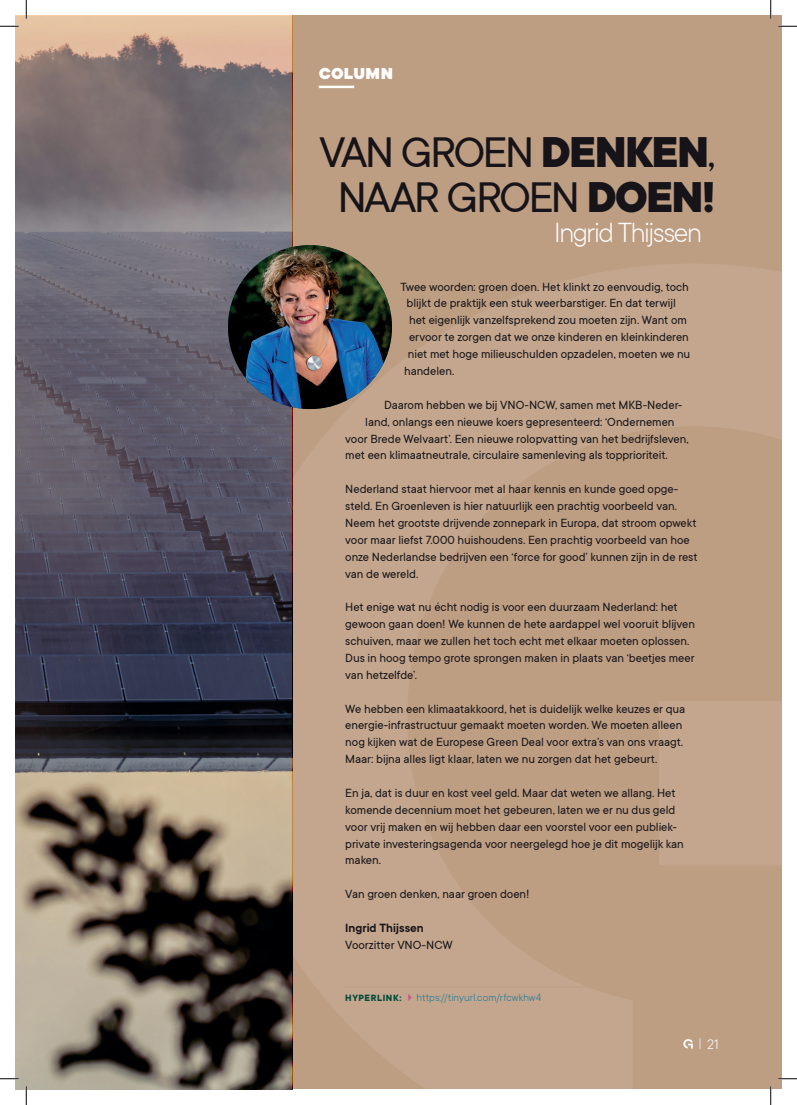
<style>
.page{position:relative;width:797px;height:1105px;background:#fff}
.page>*{position:absolute;margin:0;border:0;box-sizing:border-box;transform-origin:0 0}
.t1{font:47.5px/45px "TT Commons";letter-spacing:-.055em;color:#171419;text-align:center}
.t2{font:300 30px "TT Commons";letter-spacing:-.05em;color:#fff}
.t3{font:900 17.5px "TT Commons";letter-spacing:.02em;color:#fff}
.t4{font:300 15px "TT Commons";color:#fff}
.t5{font:13.12px/16.9px "TT Commons";letter-spacing:-.005em;color:#171419}
.t6{font:600 13.12px "TT Commons";color:#171419}
.t7{font:300 11.25px "TT Commons";letter-spacing:.005em;color:#117599}
.s1{font-weight:800}
.s2{font-weight:700;font-size:10px;color:#004939}
.s3{color:#c05d84}
.s4{font-size:13.75px}
</style>
<div class="page">
<div style="left:292px;top:16px;width:489px;height:1073px;background:#be9e83"></div>
<svg style="left:683px;top:1039px;width:9px;height:9px"></svg>
<img style="left:16px;top:16px;width:276px;height:1073px">
<img style="left:228px;top:245px;width:164px;height:164px;border-radius:82px">
<hr style="left:319px;top:86px;width:35px;height:2px;background:#fff">
<svg style="left:0;top:25px;width:19px;height:2px"></svg>
<svg style="left:778px;top:25px;width:19px;height:2px"></svg>
<svg style="left:0;top:1078px;width:19px;height:1px"></svg>
<svg style="left:778px;top:1078px;width:19px;height:1px"></svg>
<svg style="left:25px;top:0;width:2px;height:19px"></svg>
<svg style="left:25px;top:1086px;width:2px;height:19px"></svg>
<svg style="left:770px;top:0;width:1px;height:19px"></svg>
<svg style="left:770px;top:1086px;width:1px;height:19px"></svg>
<h3 class="t3" style="left:319px;top:64px;width:76px">COLUMN</h3>
<h1 class="t1" style="left:319px;top:130px;width:398px">VAN GROEN <span class="s1">DENKEN</span>,<br>NAAR GROEN <span class="s1">DOEN!</span></h1>
<h2 class="t2" style="left:554px;top:216px;width:149px">Ingrid Thijssen</h2>
<p class="t5" style="left:400px;top:278px;width:290px">Twee woorden: groen doen. Het klinkt zo eenvoudig, toch</p>
<p class="t5" style="left:406px;top:295px;width:271px">blijkt de praktijk een stuk weerbarstiger. En dat terwijl</p>
<p class="t5" style="left:409px;top:312px;width:279px">het eigenlijk vanzelfsprekend zou moeten zijn. Want om</p>
<p class="t5" style="left:409px;top:329px;width:281px">ervoor te zorgen dat we onze kinderen en kleinkinderen</p>
<p class="t5" style="left:408px;top:346px;width:284px">niet met hoge milieuschulden opzadelen, moeten we nu</p>
<p class="t5" style="left:404px;top:363px;width:52px">handelen.</p>
<p class="t5" style="left:384px;top:396px;width:300px">Daarom hebben we bij VNO-NCW, samen met MKB-Neder-</p>
<p class="t5" style="left:365px;top:413px;width:311px">land, onlangs een nieuwe koers gepresenteerd: ‘Ondernemen</p>
<p class="t5" style="left:345px;top:430px;width:345px">voor Brede Welvaart’. Een nieuwe rolopvatting van het bedrijfsleven,</p>
<p class="t5" style="left:345px;top:447px;width:324px">met een klimaatneutrale, circulaire samenleving als topprioriteit.</p>
<p class="t5" style="left:345px;top:481px;width:354px">Nederland staat hiervoor met al haar kennis en kunde goed opge&shy;steld. En Groenleven is hier natuurlijk een prachtig voorbeeld van.<br>Neem het grootste drijvende zonnepark in Europa, dat stroom opwekt voor maar liefst 7.000 huishoudens. Een prachtig voorbeeld van hoe onze Nederlandse bedrijven een ‘force for good’ kunnen zijn in de rest van de wereld.</p>
<p class="t5" style="left:345px;top:599px;width:351px">Het enige wat nu écht nodig is voor een duurzaam Nederland: het gewoon gaan doen! We kunnen de hete aardappel wel vooruit blijven schuiven, maar we zullen het toch echt met elkaar moeten oplossen.<br>Dus in hoog tempo grote sprongen maken in plaats van ‘beetjes meer van hetzelfde’.</p>
<p class="t5" style="left:345px;top:700px;width:341px">We hebben een klimaatakkoord, het is duidelijk welke keuzes er qua energie-infrastructuur gemaakt moeten worden. We moeten alleen nog kijken wat de Europese Green Deal voor extra’s van ons vraagt.<br>Maar: bijna alles ligt klaar, laten we nu zorgen dat het gebeurt.</p>
<p class="t5" style="left:345px;top:785px;width:340px">En ja, dat is duur en kost veel geld. Maar dat weten we allang. Het komende decennium moet het gebeuren, laten we er nu dus geld voor vrij maken en wij hebben daar een voorstel voor een publiek&shy;private investeringsagenda voor neergelegd hoe je dit mogelijk kan maken.</p>
<p class="t5" style="left:345px;top:886px;width:186px">Van groen denken, naar groen doen!</p>
<p class="t6" style="left:345px;top:921px;width:80px">Ingrid Thijssen</p>
<p class="t5" style="left:345px;top:936px;width:109px">Voorzitter VNO-NCW</p>
<p class="t7" style="left:345px;top:992px;width:197px"><span class="s2">HYPERLINK:</span> <span class="s3">✔</span>https://tinyurl.com/rfcwkhw4</p>
<p class="t4" style="left:698px;top:1036px;width:22px"><span class="s4">|</span> 21</p>
</div>
